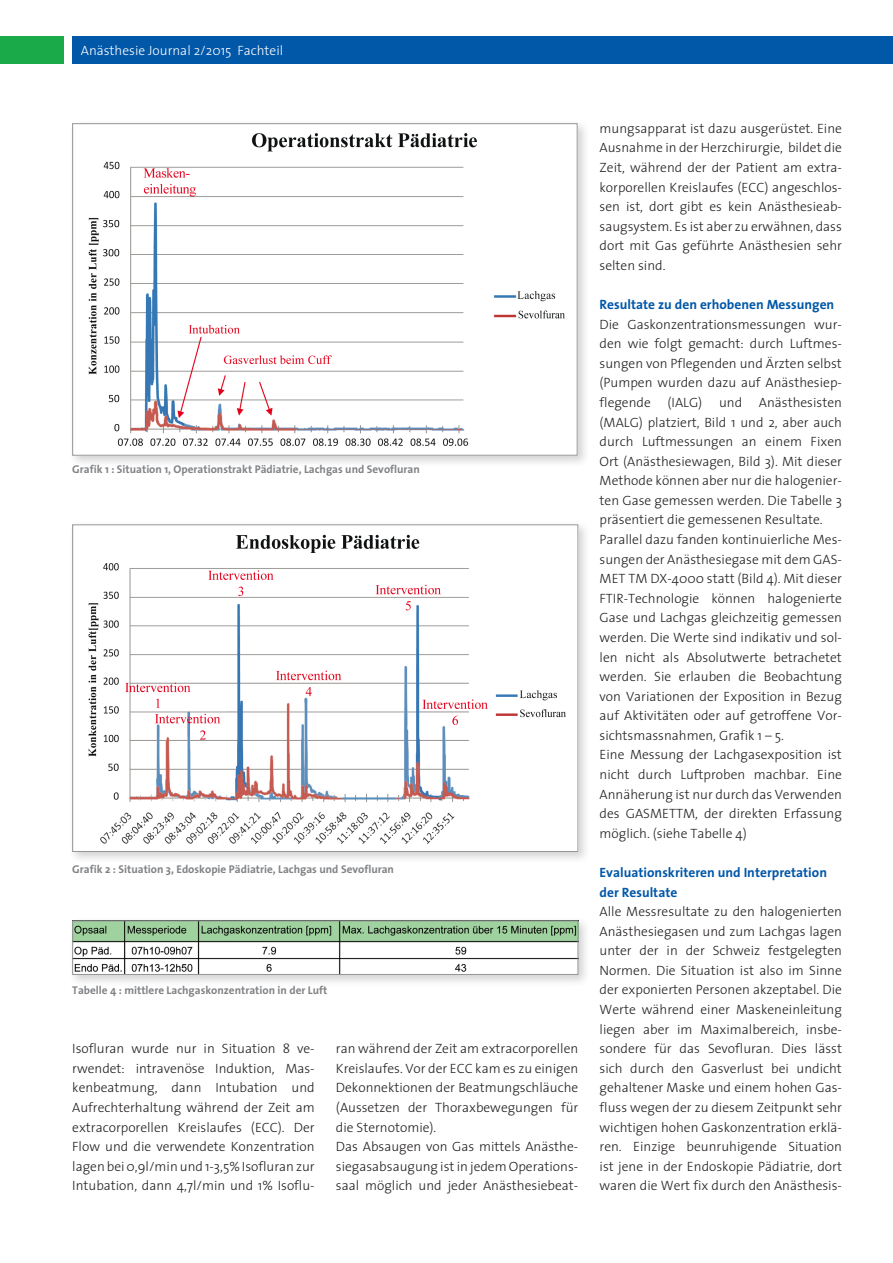
<style>
.page{position:relative;width:893px;height:1263px;background:#fff}
.page>*{position:absolute;margin:0;border:0;box-sizing:border-box;transform-origin:0 0}
.Lauftext_frz{font:300 13.5px/19.6px "The Sans";color:#231f20;text-align:justify}
.ZWISCHENTITEL_blau_f{font:700 13.5px/19.6px "The Sans";color:#0157a8}
.Lauftext_d{font:300 13.5px "The Sans";color:#fff}
.Bildlegende{font:700 11.25px "The Sans";color:#808285}
</style>
<div class="page">
<div style="left:0;top:36px;width:64px;height:27px;background:#1aaa4a"></div>
<div style="left:72px;top:36px;width:821px;height:27px;background:#0157a8"></div>
<div style="left:68px;top:119px;width:522px;height:349px;background:#231f20;opacity:.2"></div>
<img style="left:74px;top:125px;width:501px;height:329px">
<div style="left:68px;top:520px;width:523px;height:344px;background:#231f20;opacity:.2"></div>
<img style="left:74px;top:526px;width:502px;height:324px">
<div style="left:72px;top:524px;width:506px;height:328px;border:1px solid #939598"></div>
<div style="left:68px;top:916px;width:523px;height:71px;background:#231f20;opacity:.2"></div>
<img style="left:74px;top:922px;width:502px;height:51px">
<div style="left:72px;top:920px;width:506px;height:55px;border:1px solid #939598"></div>
<p class="Lauftext_d" style="left:81px;top:39px;width:204px">Anästhesie Journal 2/2015 Fachteil</p>
<p class="Bildlegende" style="left:72px;top:460px;width:349px">Grafik 1 : Situation 1, Operationstrakt Pädiatrie, Lachgas und Sevofluran</p>
<p class="Bildlegende" style="left:72px;top:860px;width:323px">Grafik 2 : Situation 3, Edoskopie Pädiatrie, Lachgas und Sevofluran</p>
<p class="Bildlegende" style="left:72px;top:981px;width:257px">Tabelle 4 : mittlere Lachgaskonzentration in der Luft</p>
<p class="Lauftext_frz" style="left:72px;top:1038px;width:244px">Isofluran wurde nur in Situation 8 ve&shy;rwendet: intravenöse Induktion, Mas&shy;kenbeatmung, dann Intubation und Aufrechterhaltung während der Zeit am extracorporellen Kreislaufes (ECC). Der Flow und die verwendete Konzentration lagen bei 0,9l/min und 1-3,5% Isofluran zur Intubation, dann 4,7l/min und 1% Isoflu-</p>
<p class="Lauftext_frz" style="left:336px;top:1038px;width:244px">ran während der Zeit am extracorporellen Kreislaufes. Vor der ECC kam es zu einigen Dekonnektionen der Beatmungschläuche (Aussetzen der Thoraxbewegungen für die Sternotomie).</p>
<p class="Lauftext_frz" style="left:336px;top:1136px;width:244px">Das Absaugen von Gas mittels Anästhe&shy;siegasabsaugung ist in jedem Operations&shy;saal möglich und jeder Anästhesiebeat-</p>
<p class="Lauftext_frz" style="left:600px;top:118px;width:244px">mungsapparat ist dazu ausgerüstet. Eine Ausnahme in der Herzchirurgie, bildet die Zeit, während der der Patient am extra&shy;korporellen Kreislaufes (ECC) angeschlos&shy;sen ist, dort gibt es kein Anästhesieab&shy;saugsystem. Es ist aber zu erwähnen, dass dort mit Gas geführte Anästhesien sehr selten sind.</p>
<p class="ZWISCHENTITEL_blau_f" style="left:600px;top:294px;width:236px">Resultate zu den erhobenen Messungen</p>
<p class="Lauftext_frz" style="left:600px;top:314px;width:244px">Die Gaskonzentrationsmessungen wur&shy;den wie folgt gemacht: durch Luftmes&shy;sungen von Pflegenden und Ärzten selbst (Pumpen wurden dazu auf Anästhesiep&shy;flegende (IALG) und Anästhesisten (MALG) platziert, Bild 1 und 2, aber auch durch Luftmessungen an einem Fixen Ort (Anästhesiewagen, Bild 3). Mit dieser Methode können aber nur die halogenier&shy;ten Gase gemessen werden. Die Tabelle 3 präsentiert die gemessenen Resultate.</p>
<p class="Lauftext_frz" style="left:600px;top:529px;width:244px">Parallel dazu fanden kontinuierliche Mes&shy;sungen der Anästhesiegase mit dem GAS-MET TM DX-4000 statt (Bild 4). Mit dieser FTIR-Technologie können halogenierte Gase und Lachgas gleichzeitig gemessen werden. Die Werte sind indikativ und sol&shy;len nicht als Absolutwerte betrachetet werden. Sie erlauben die Beobachtung von Variationen der Exposition in Bezug auf Aktivitäten oder auf getroffene Vor&shy;sichtsmassnahmen, Grafik 1 – 5.</p>
<p class="Lauftext_frz" style="left:600px;top:745px;width:244px">Eine Messung der Lachgasexposition ist nicht durch Luftproben machbar. Eine Annäherung ist nur durch das Verwenden des GASMETTM, der direkten Erfassung möglich. (siehe Tabelle 4)</p>
<p class="ZWISCHENTITEL_blau_f" style="left:600px;top:862px;width:229px">Evaluationskriteren und Interpretation der Resultate</p>
<p class="Lauftext_frz" style="left:600px;top:901px;width:244px">Alle Messresultate zu den halogenierten Anästhesiegasen und zum Lachgas lagen unter der in der Schweiz festgelegten Normen. Die Situation ist also im Sinne der exponierten Personen akzeptabel. Die Werte während einer Maskeneinleitung liegen aber im Maximalbereich, insbe&shy;sondere für das Sevofluran. Dies lässt sich durch den Gasverlust bei undicht gehaltener Maske und einem hohen Gas&shy;fluss wegen der zu diesem Zeitpunkt sehr wichtigen hohen Gaskonzentration erklä&shy;ren. Einzige beunruhigende Situation ist jene in der Endoskopie Pädiatrie, dort waren die Wert fix durch den Anästhesis-</p>
</div>
